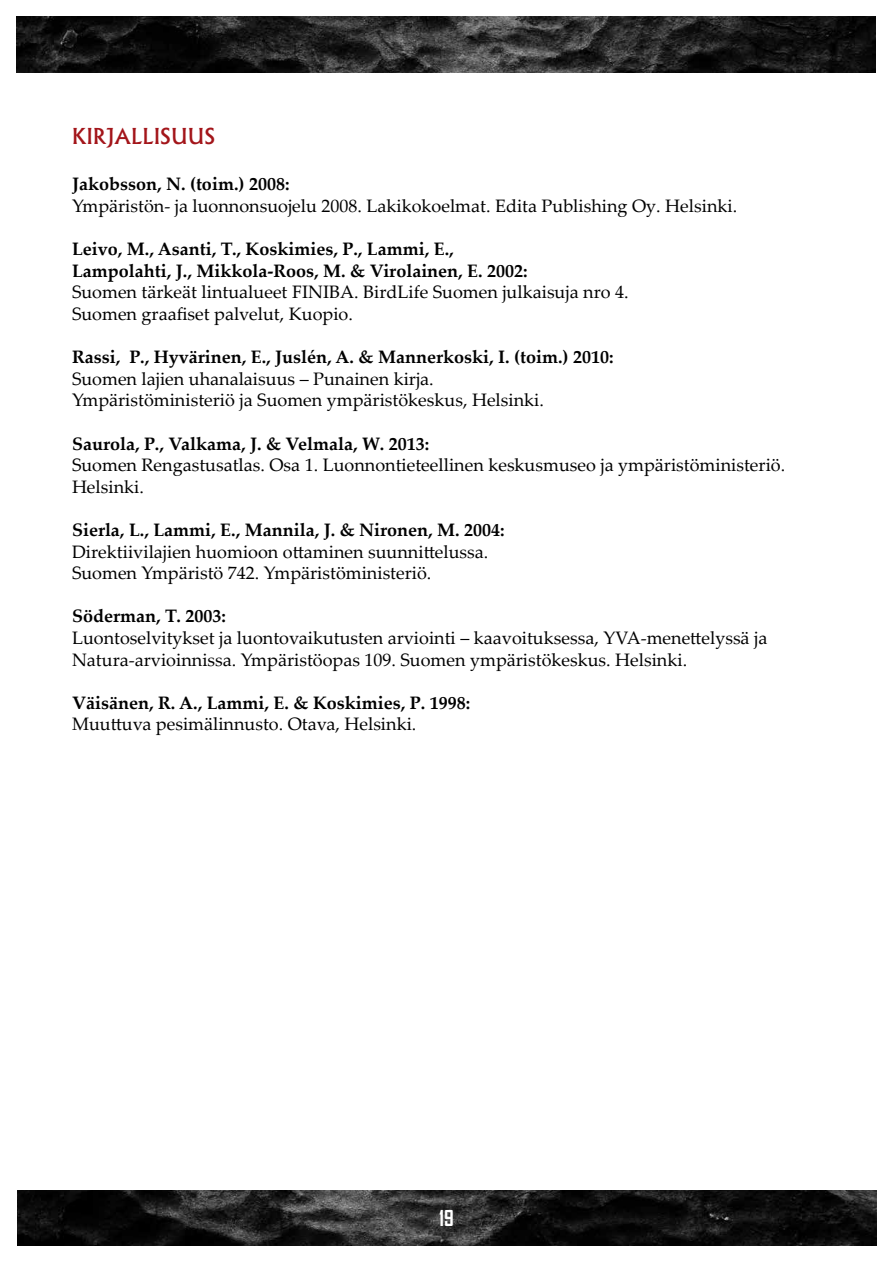
<style>
.page{position:relative;width:893px;height:1263px;background:#fff}
.page>*{position:absolute;margin:0;border:0;box-sizing:border-box;transform-origin:0 0}
.t1{font:500 21px "Albertus";color:#a3151a}
.t2{font:700 21px "Agency FB";color:#fff}
.t3{font:18px/21.6px "Palatino Linotype";color:#000}
.t4{font:700 18px/21.6px "Palatino Linotype";color:#000}
</style>
<div class="page">
<img style="left:17px;top:17px;width:859px;height:55px">
<img style="left:17px;top:1191px;width:859px;height:55px">
<p class="t1" style="left:72px;top:123px;width:72px">KIRJALLISUUS</p>
<p class="t4" style="left:72px;top:173px;width:219px">Jakobsson, N. (toim.) 2008:</p>
<p class="t3" style="left:72px;top:194px;width:667px">Ympäristön- ja luonnonsuojelu 2008. Lakikokoelmat. Edita Publishing Oy. Helsinki.</p>
<p class="t4" style="left:72px;top:238px;width:457px">Leivo, M., Asanti, T., Koskimies, P., Lammi, E.,<br>Lampolahti, J., Mikkola-Roos, M. &amp; Virolainen, E. 2002:</p>
<p class="t3" style="left:72px;top:281px;width:558px">Suomen tärkeät lintualueet FINIBA. BirdLife Suomen julkaisuja nro 4.<br>Suomen graafiset palvelut, Kuopio.</p>
<p class="t4" style="left:72px;top:346px;width:543px">Rassi, P., Hyvärinen, E., Juslén, A. &amp; Mannerkoski, I. (toim.) 2010:</p>
<p class="t3" style="left:72px;top:367px;width:473px">Suomen lajien uhanalaisuus – Punainen kirja.<br>Ympäristöministeriö ja Suomen ympäristökeskus, Helsinki.</p>
<p class="t4" style="left:72px;top:432px;width:359px">Saurola, P., Valkama, J. &amp; Velmala, W. 2013:</p>
<p class="t3" style="left:72px;top:454px;width:715px">Suomen Rengastusatlas. Osa 1. Luonnontieteellinen keskusmuseo ja ympäristöministeriö.<br>Helsinki.</p>
<p class="t4" style="left:72px;top:518px;width:434px">Sierla, L., Lammi, E., Mannila, J. &amp; Nironen, M. 2004:</p>
<p class="t3" style="left:72px;top:540px;width:418px">Direktiivilajien huomioon ottaminen suunnittelussa.<br>Suomen Ympäristö 742. Ympäristöministeriö.</p>
<p class="t4" style="left:72px;top:605px;width:155px">Söderman, T. 2003:</p>
<p class="t3" style="left:72px;top:626px;width:697px">Luontoselvitykset ja luontovaikutusten arviointi – kaavoituksessa, YVA-menettelyssä ja<br>Natura-arvioinnissa. Ympäristöopas 109. Suomen ympäristökeskus. Helsinki.</p>
<p class="t4" style="left:72px;top:691px;width:400px">Väisänen, R. A., Lammi, E. &amp; Koskimies, P. 1998:</p>
<p class="t3" style="left:72px;top:713px;width:346px">Muuttuva pesimälinnusto. Otava, Helsinki.</p>
<p class="t2" style="left:439px;top:1205px;width:16px">19</p>
</div>
